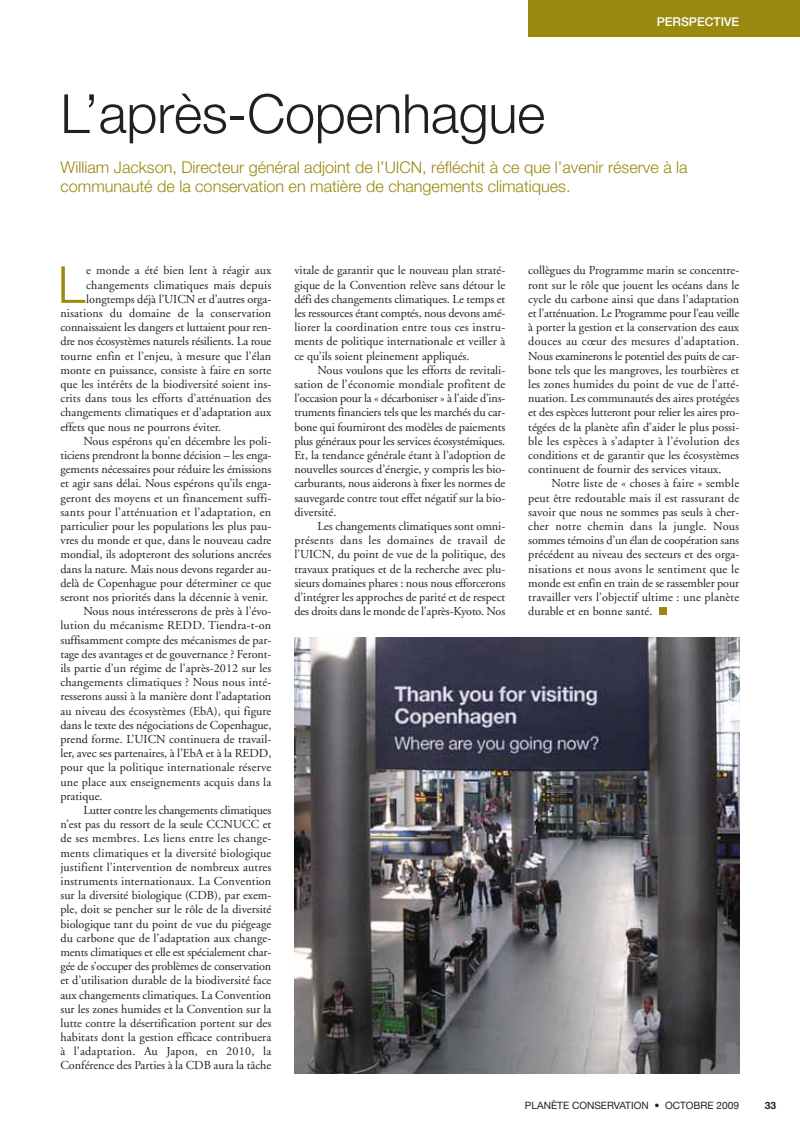
<style>
.page{position:relative;width:800px;height:1140px;background:#fff}
.page>*{position:absolute;margin:0;border:0;box-sizing:border-box;transform-origin:0 0}
.t1{font:300 54px "Helvetica Neue";letter-spacing:-.005em;color:#231f20}
.t2{font:300 51px "Helvetica Neue";color:#9b890f}
.t3{font:300 16.2px/19.5px "Helvetica Neue";color:#9b890f}
.t4{font:12.15px/14.2px "Adobe Garamond";color:#231f20;text-align:justify}
.t5{font:12.15px "Adobe Garamond";letter-spacing:.02em;color:#231f20}
.t6{font:12.15px "Adobe Garamond";letter-spacing:-.02em;color:#231f20}
.t7{font:500 12.15px "Helvetica Neue";color:#fff}
.t8{font:10.2px "Helvetica Neue";color:#231f20}
.t9{font:700 10.2px "Helvetica Neue";color:#231f20}
</style>
<div class="page">
<div style="left:658px;top:607px;width:8px;height:8px;background:#9b890f"></div>
<img style="left:294px;top:637px;width:445px;height:436px">
<div style="left:528px;top:0;width:271px;height:36px;background:#9b890f"></div>
<p class="t7" style="left:656px;top:18px;width:84px">PERSPECTIVE</p>
<h1 class="t1" style="left:60px;top:94px;width:486px">L’après-Copenhague</h1>
<h3 class="t3" style="left:60px;top:159px;width:628px">William Jackson, Directeur général adjoint de l’UICN, réfléchit à ce que l’avenir réserve à la communauté de la conservation en matière de changements climatiques.</h3>
<h2 class="t2" style="left:58px;top:266px;width:29px">L</h2>
<p class="t4" style="left:86px;top:265px;width:186px">e monde a été bien lent à réagir aux</p>
<p class="t4" style="left:86px;top:279px;width:186px">changements climatiques mais depuis</p>
<p class="t4" style="left:86px;top:293px;width:186px">longtemps déjà l’UICN et d’autres orga-</p>
<p class="t4" style="left:60px;top:307px;width:212px">nisations du domaine de la conservation</p>
<p class="t4" style="left:60px;top:321px;width:212px">connaissaient les dangers et luttaient pour ren-</p>
<p class="t4" style="left:60px;top:335px;width:212px">dre nos écosystèmes naturels résilients. La roue</p>
<p class="t4" style="left:60px;top:350px;width:212px">tourne enfin et l’enjeu, à mesure que l’élan</p>
<p class="t4" style="left:60px;top:364px;width:212px">monte en puissance, consiste à faire en sorte</p>
<p class="t4" style="left:60px;top:378px;width:212px">que les intérêts de la biodiversité soient ins-</p>
<p class="t4" style="left:60px;top:392px;width:212px">crits dans tous les efforts d’atténuation des</p>
<p class="t4" style="left:60px;top:406px;width:212px">changements climatiques et d’adaptation aux</p>
<p class="t4" style="left:60px;top:421px;width:162px">effets que nous ne pourrons éviter.</p>
<p class="t4" style="left:83px;top:435px;width:189px">Nous espérons qu’en décembre les poli-</p>
<p class="t4" style="left:60px;top:449px;width:212px">ticiens prendront la bonne décision – les enga-</p>
<p class="t4" style="left:60px;top:463px;width:212px">gements nécessaires pour réduire les émissions</p>
<p class="t4" style="left:60px;top:477px;width:212px">et agir sans délai. Nous espérons qu’ils enga-</p>
<p class="t4" style="left:60px;top:492px;width:212px">geront des moyens et un financement suffi-</p>
<p class="t5" style="left:60px;top:507px;width:212px">sants pour l’atténuation et l’adaptation, en</p>
<p class="t4" style="left:60px;top:520px;width:212px">particulier pour les populations les plus pau-</p>
<p class="t4" style="left:60px;top:534px;width:212px">vres du monde et que, dans le nouveau cadre</p>
<p class="t4" style="left:60px;top:548px;width:212px">mondial, ils adopteront des solutions ancrées</p>
<p class="t4" style="left:60px;top:563px;width:212px">dans la nature. Mais nous devons regarder au-</p>
<p class="t4" style="left:60px;top:577px;width:212px">delà de Copenhague pour déterminer ce que</p>
<p class="t4" style="left:60px;top:591px;width:209px">seront nos priorités dans la décennie à venir.</p>
<p class="t4" style="left:83px;top:605px;width:189px">Nous nous intéresserons de près à l’évo-</p>
<p class="t4" style="left:60px;top:619px;width:212px">lution du mécanisme REDD. Tiendra-t-on</p>
<p class="t4" style="left:60px;top:634px;width:212px">suffisamment compte des mécanismes de par-</p>
<p class="t4" style="left:60px;top:648px;width:212px">tage des avantages et de gouvernance ? Feront-</p>
<p class="t4" style="left:60px;top:662px;width:212px">ils partie d’un régime de l'après-2012 sur les</p>
<p class="t4" style="left:60px;top:676px;width:212px">changements climatiques ? Nous nous inté-</p>
<p class="t4" style="left:60px;top:690px;width:212px">resserons aussi à la manière dont l’adaptation</p>
<p class="t4" style="left:60px;top:705px;width:212px">au niveau des écosystèmes (EbA), qui figure</p>
<p class="t4" style="left:60px;top:719px;width:212px">dans le texte des négociations de Copenhague,</p>
<p class="t4" style="left:60px;top:733px;width:212px">prend forme. L’UICN continuera de travail-</p>
<p class="t4" style="left:60px;top:747px;width:212px">ler, avec ses partenaires, à l’EbA et à la REDD,</p>
<p class="t4" style="left:60px;top:761px;width:212px">pour que la politique internationale réserve</p>
<p class="t4" style="left:60px;top:775px;width:212px">une place aux enseignements acquis dans la</p>
<p class="t4" style="left:60px;top:790px;width:44px">pratique.</p>
<p class="t6" style="left:83px;top:805px;width:189px">Lutter contre les changements climatiques</p>
<p class="t4" style="left:60px;top:818px;width:212px">n’est pas du ressort de la seule CCNUCC et</p>
<p class="t5" style="left:60px;top:833px;width:212px">de ses membres. Les liens entre les change-</p>
<p class="t4" style="left:60px;top:846px;width:212px">ments climatiques et la diversité biologique</p>
<p class="t4" style="left:60px;top:861px;width:212px">justifient l’intervention de nombreux autres</p>
<p class="t4" style="left:60px;top:875px;width:212px">instruments internationaux. La Convention</p>
<p class="t4" style="left:60px;top:889px;width:212px">sur la diversité biologique (CDB), par exem-</p>
<p class="t4" style="left:60px;top:903px;width:212px">ple, doit se pencher sur le rôle de la diversité</p>
<p class="t4" style="left:60px;top:917px;width:212px">biologique tant du point de vue du piégeage</p>
<p class="t4" style="left:60px;top:932px;width:212px">du carbone que de l’adaptation aux change-</p>
<p class="t4" style="left:60px;top:946px;width:212px">ments climatiques et elle est spécialement char-</p>
<p class="t4" style="left:60px;top:960px;width:212px">gée de s’occuper des problèmes de conservation</p>
<p class="t4" style="left:60px;top:974px;width:212px">et d’utilisation durable de la biodiversité face</p>
<p class="t4" style="left:60px;top:988px;width:212px">aux changements climatiques. La Convention</p>
<p class="t4" style="left:60px;top:1003px;width:212px">sur les zones humides et la Convention sur la</p>
<p class="t4" style="left:60px;top:1017px;width:212px">lutte contre la désertification portent sur des</p>
<p class="t4" style="left:60px;top:1031px;width:212px">habitats dont la gestion efficace contribuera</p>
<p class="t5" style="left:60px;top:1046px;width:212px">à l’adaptation. Au Japon, en 2010, la</p>
<p class="t4" style="left:60px;top:1059px;width:212px">Conférence des Parties à la CDB aura la tâche</p>
<p class="t4" style="left:294px;top:265px;width:212px">vitale de garantir que le nouveau plan straté&shy;gique de la Convention relève sans détour le défi des changements climatiques. Le temps et les ressources étant comptés, nous devons amé&shy;liorer la coordination entre tous ces instru&shy;ments de politique internationale et veiller à ce qu’ils soient pleinement appliqués.</p>
<p class="t4" style="left:294px;top:364px;width:212px;text-indent:23px">Nous voulons que les efforts de revitali&shy;sation de l’économie mondiale profitent de l’occasion pour la « décarboniser » à l’aide d’ins&shy;truments financiers tels que les marchés du car&shy;bone qui fourniront des modèles de paiements plus généraux pour les services écosystémiques.<br>Et, la tendance générale étant à l’adoption de nouvelles sources d’énergie, y compris les bio&shy;carburants, nous aiderons à fixer les normes de sauvegarde contre tout effet négatif sur la bio&shy;diversité.</p>
<p class="t4" style="left:294px;top:520px;width:212px;text-indent:23px">Les changements climatiques sont omni&shy;présents dans les domaines de travail de l’UICN, du point de vue de la politique, des travaux pratiques et de la recherche avec plu&shy;sieurs domaines phares : nous nous efforcerons d’intégrer les approches de parité et de respect des droits dans le monde de l’après-Kyoto. Nos</p>
<p class="t4" style="left:528px;top:265px;width:212px">collègues du Programme marin se concentre&shy;ront sur le rôle que jouent les océans dans le cycle du carbone ainsi que dans l’adaptation et l’atténuation. Le Programme pour l’eau veille à porter la gestion et la conservation des eaux douces au cœur des mesures d’adaptation.<br>Nous examinerons le potentiel des puits de car&shy;bone tels que les mangroves, les tourbières et les zones humides du point de vue de l’atté&shy;nuation. Les communautés des aires protégées et des espèces lutteront pour relier les aires pro&shy;tégées de la planète afin d’aider le plus possi&shy;ble les espèces à s’adapter à l’évolution des conditions et de garantir que les écosystèmes continuent de fournir des services vitaux.</p>
<p class="t4" style="left:528px;top:477px;width:212px;text-indent:23px">Notre liste de « choses à faire » semble peut être redoutable mais il est rassurant de savoir que nous ne sommes pas seuls à cher&shy;cher notre chemin dans la jungle. Nous sommes témoins d’un élan de coopération sans précédent au niveau des secteurs et des orga&shy;nisations et nous avons le sentiment que le monde est enfin en train de se rassembler pour travailler vers l’objectif ultime : une planète durable et en bonne santé.</p>
<p class="t8" style="left:524px;top:1101px;width:215px">PLANÈTE CONSERVATION • OCTOBRE 2009</p>
<p class="t9" style="left:764px;top:1101px;width:13px">33</p>
</div>
